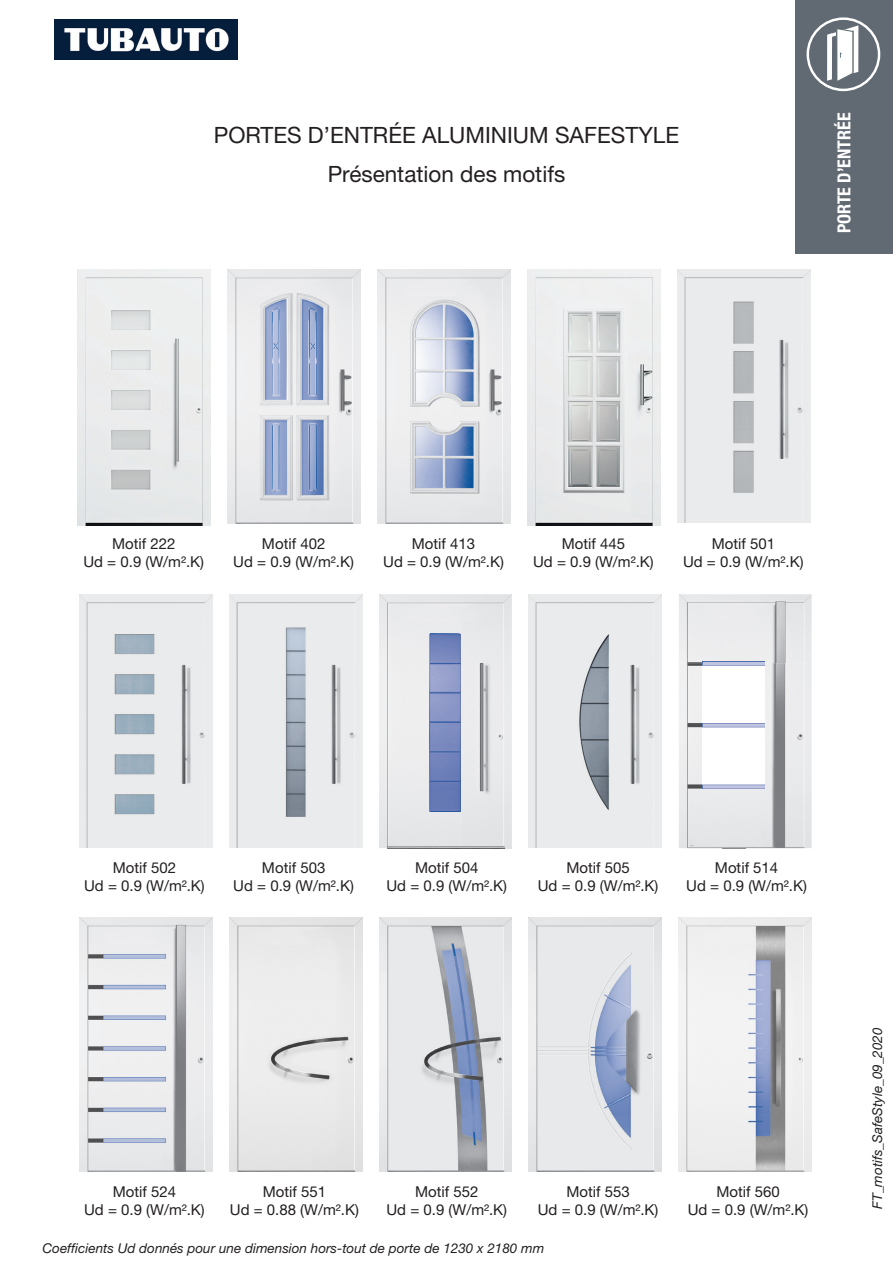
<style>
.page{position:relative;width:893px;height:1263px;background:#fff}
.page>*{position:absolute;margin:0;border:0;box-sizing:border-box;transform-origin:0 0}
.t1{font:22.5px/39px "Hoermann Helvetica Neue Rm";color:#231f20;text-align:center}
.t2{font:700 condensed 18px "Hoermann Helvetica Neue";color:#fff}
.t3{font:15px "Hoermann Helvetica Neue Rm";color:#231f20}
.t4{font:italic 13.5px "Hoermann Helvetica Neue";color:#231f20}
</style>
<div class="page">
<div style="left:795px;top:0;width:98px;height:254px;background:#616a73"></div>
<img style="left:54px;top:19px;width:184px;height:41px">
<div style="left:807px;top:17px;width:73px;height:74px;border:2px solid #fff;border-radius:50%"></div>
<svg style="left:827px;top:25px;width:31px;height:56px"></svg>
<img style="left:78px;top:270px;width:133px;height:255px">
<img style="left:228px;top:270px;width:133px;height:254px">
<img style="left:378px;top:270px;width:132px;height:254px">
<img style="left:527px;top:270px;width:133px;height:255px">
<img style="left:677px;top:270px;width:133px;height:253px">
<img style="left:79px;top:594px;width:133px;height:253px">
<img style="left:229px;top:594px;width:133px;height:253px">
<img style="left:379px;top:594px;width:133px;height:254px">
<img style="left:429px;top:634px;width:32px;height:177px">
<img style="left:388px;top:848px;width:124px;height:1px">
<img style="left:388px;top:846px;width:124px;height:2px">
<img style="left:529px;top:594px;width:133px;height:253px">
<img style="left:679px;top:594px;width:133px;height:69px">
<img style="left:679px;top:663px;width:44px;height:185px">
<img style="left:745px;top:663px;width:67px;height:185px">
<img style="left:703px;top:662px;width:62px;height:126px">
<svg style="left:689px;top:840px;width:5px;height:6px"></svg>
<img style="left:79px;top:918px;width:133px;height:254px">
<img style="left:229px;top:918px;width:133px;height:254px">
<img style="left:379px;top:918px;width:133px;height:254px">
<img style="left:529px;top:918px;width:133px;height:254px">
<img style="left:679px;top:918px;width:133px;height:254px">
<h1 class="t1" style="left:214px;top:114px;width:467px">PORTES D’ENTRÉE ALUMINIUM SAFESTYLE<br>Présentation des motifs</h1>
<p class="t2" style="left:832px;top:233px;width:122px;rotate:-90deg">PORTE D’ENTRÉE</p>
<p class="t3" style="left:112px;top:533px;width:65px">Motif 222</p>
<p class="t3" style="left:83px;top:551px;width:122px">Ud = 0.9 (W/m².K)</p>
<p class="t3" style="left:262px;top:533px;width:65px">Motif 402</p>
<p class="t3" style="left:233px;top:551px;width:122px">Ud = 0.9 (W/m².K)</p>
<p class="t3" style="left:412px;top:533px;width:65px">Motif 413</p>
<p class="t3" style="left:383px;top:551px;width:122px">Ud = 0.9 (W/m².K)</p>
<p class="t3" style="left:562px;top:533px;width:65px">Motif 445</p>
<p class="t3" style="left:533px;top:551px;width:122px">Ud = 0.9 (W/m².K)</p>
<p class="t3" style="left:712px;top:533px;width:65px">Motif 501</p>
<p class="t3" style="left:683px;top:551px;width:122px">Ud = 0.9 (W/m².K)</p>
<p class="t3" style="left:113px;top:857px;width:65px">Motif 502</p>
<p class="t3" style="left:84px;top:875px;width:122px">Ud = 0.9 (W/m².K)</p>
<p class="t3" style="left:262px;top:857px;width:65px">Motif 503</p>
<p class="t3" style="left:233px;top:875px;width:122px">Ud = 0.9 (W/m².K)</p>
<p class="t3" style="left:415px;top:857px;width:65px">Motif 504</p>
<p class="t3" style="left:386px;top:875px;width:122px">Ud = 0.9 (W/m².K)</p>
<p class="t3" style="left:566px;top:857px;width:65px">Motif 505</p>
<p class="t3" style="left:538px;top:875px;width:122px">Ud = 0.9 (W/m².K)</p>
<p class="t3" style="left:715px;top:857px;width:65px">Motif 514</p>
<p class="t3" style="left:686px;top:875px;width:122px">Ud = 0.9 (W/m².K)</p>
<p class="t3" style="left:113px;top:1181px;width:65px">Motif 524</p>
<p class="t3" style="left:84px;top:1199px;width:122px">Ud = 0.9 (W/m².K)</p>
<p class="t3" style="left:263px;top:1181px;width:65px">Motif 551</p>
<p class="t3" style="left:230px;top:1199px;width:131px">Ud = 0.88 (W/m².K)</p>
<p class="t3" style="left:415px;top:1181px;width:65px">Motif 552</p>
<p class="t3" style="left:386px;top:1199px;width:122px">Ud = 0.9 (W/m².K)</p>
<p class="t3" style="left:566px;top:1181px;width:65px">Motif 553</p>
<p class="t3" style="left:538px;top:1199px;width:122px">Ud = 0.9 (W/m².K)</p>
<p class="t3" style="left:716px;top:1181px;width:65px">Motif 560</p>
<p class="t3" style="left:688px;top:1199px;width:122px">Ud = 0.9 (W/m².K)</p>
<p class="t4" style="left:868px;top:1209px;width:183px;rotate:-90deg">FT_motifs_SafeStyle_09_2020</p>
<p class="t4" style="left:43px;top:1238px;width:503px">Coefficients Ud donnés pour une dimension hors-tout de porte de 1230 x 2180 mm</p>
</div>
